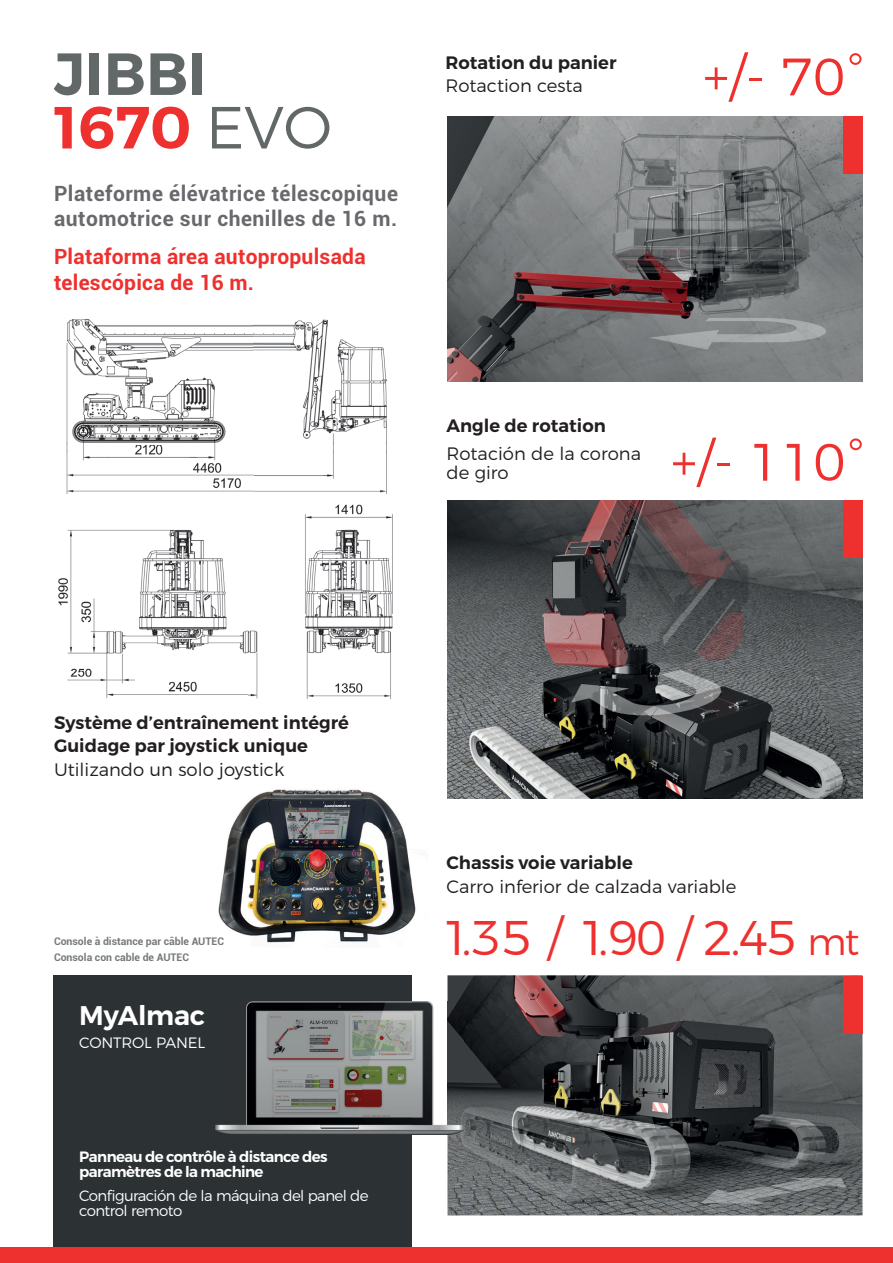
<style>
.page{position:relative;width:893px;height:1263px;background:#fff}
.page>*{position:absolute;margin:0;border:0;box-sizing:border-box;transform-origin:0 0}
.t1{font:600 59.4px/53.6px "Montserrat";color:#626767}
.t2{font:300 52.5px "Montserrat";color:#ee302e}
.t3{font:300 48.6px "Montserrat";color:#ee302e}
.t4{font:600 27px "Montserrat";letter-spacing:-.01em;color:#fff}
.t5{font:700 21px/25.5px "Roboto";letter-spacing:.025em;color:#68696d}
.t6{font:700 21px/25.5px "Roboto";letter-spacing:.015em;color:#ee302e}
.t7{font:600 18px/23.5px "Montserrat";color:#231f20}
.t8{font:300 18px/19.5px "Montserrat";color:#231f20}
.t9{font:600 15px/15px "Montserrat";letter-spacing:-.04em;color:#fff}
.t10{font:300 15px/15px "Montserrat";letter-spacing:-.04em;color:#fff}
.t11{font:300 15px "Montserrat";letter-spacing:-.01em;color:#fff}
.t12{font:700 10.5px/15.8px "Roboto";color:#767a7c}
.s1{color:#ee302e}
.s2{font-weight:300}
.s3{font-size:37.5px}
</style>
<div class="page">
<div style="left:54px;top:976px;width:358px;height:287px;background:#2c3133"></div>
<img style="left:218px;top:789px;width:198px;height:154px">
<img style="left:447px;top:975px;width:415px;height:240px">
<img style="left:447px;top:116px;width:415px;height:265px">
<img style="left:447px;top:500px;width:415px;height:299px">
<img style="left:215px;top:1002px;width:249px;height:132px">
<div style="left:843px;top:116px;width:19px;height:58px;background:#ee302e"></div>
<div style="left:0;top:1247px;width:893px;height:16px;background:#ee302e"></div>
<div style="left:843px;top:976px;width:19px;height:58px;background:#ee302e"></div>
<div style="left:843px;top:500px;width:19px;height:58px;background:#ee302e"></div>
<img style="left:66px;top:319px;width:187px;height:175px">
<img style="left:253px;top:319px;width:135px;height:175px">
<img style="left:58px;top:529px;width:189px;height:169px">
<img style="left:247px;top:504px;width:146px;height:196px">
<h1 class="t1" style="left:54px;top:48px;width:279px">JIBBI<br><span class="s1">1670</span> <span class="s2">EVO</span></h1>
<h2 class="t2" style="left:703px;top:36px;width:161px">+/- 70°</h2>
<p class="t7" style="left:445px;top:51px;width:173px">Rotation du panier</p>
<p class="t8" style="left:445px;top:75px;width:139px">Rotaction cesta</p>
<p class="t5" style="left:54px;top:180px;width:345px">Plateforme élévatrice télescopique automotrice sur chenilles de 16 m.</p>
<p class="t6" style="left:54px;top:243px;width:313px">Plataforma área autopropulsada telescópica de 16 m.</p>
<p class="t7" style="left:446px;top:414px;width:161px">Angle de rotation</p>
<p class="t8" style="left:446px;top:442px;width:196px">Rotación de la corona de giro</p>
<h2 class="t2" style="left:671px;top:421px;width:193px">+/- 110°</h2>
<p class="t7" style="left:54px;top:711px;width:296px">Système d’entraînement intégré<br>Guidage par joystick unique</p>
<p class="t8" style="left:54px;top:758px;width:232px">Utilizando un solo joystick</p>
<p class="t12" style="left:54px;top:933px;width:172px">Console à distance par câble AUTEC<br>Consola con cable de AUTEC</p>
<h3 class="t4" style="left:79px;top:998px;width:127px">MyAlmac</h3>
<p class="t11" style="left:79px;top:1031px;width:127px">CONTROL PANEL</p>
<p class="t9" style="left:79px;top:1149px;width:250px">Panneau de contrôle à distance des paramètres de la machine</p>
<p class="t10" style="left:79px;top:1186px;width:291px">Configuración de la máquina del panel de control remoto</p>
<p class="t7" style="left:446px;top:851px;width:188px">Chassis voie variable</p>
<p class="t8" style="left:446px;top:875px;width:292px">Carro inferior de calzada variable</p>
<h3 class="t3" style="left:441px;top:900px;width:420px">1.35 / 1.90 / 2.45 <span class="s3">mt</span></h3>
</div>
